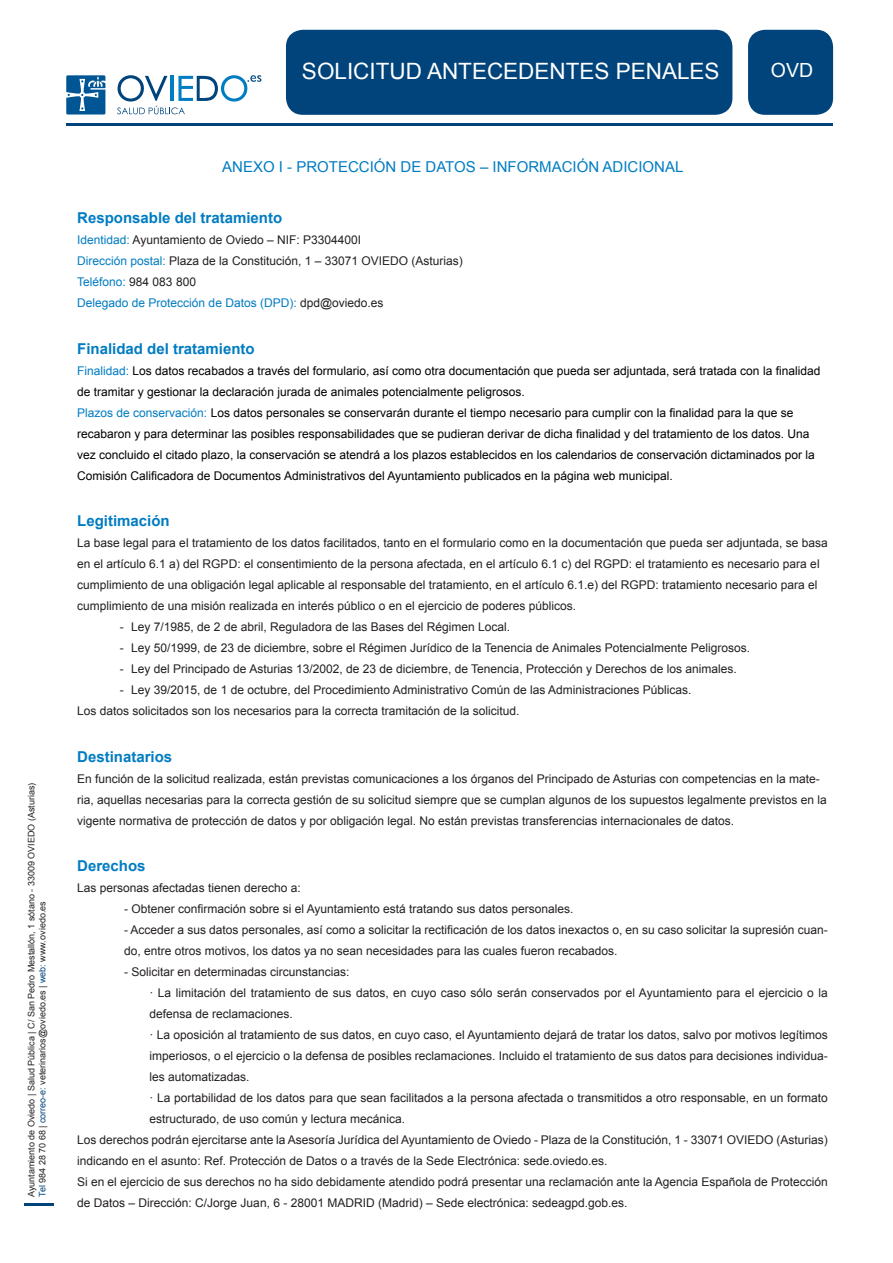
<style>
.page{position:relative;width:893px;height:1263px;background:#fff}
.page>*{position:absolute;margin:0;border:0;box-sizing:border-box;transform-origin:0 0}
.t1{font:22.5px "Arial";color:#fff}
.t2{font:19.5px "Arial";color:#fff}
.t3{font:700 15px "Arial";color:#007cc2}
.t4{font:15px "Arial";color:#007cc2}
.t5{font:12px/21px "Arial";color:#231f20}
.t6{font:12px/21px "Arial";color:#000}
.t7{font:12px "Arial";color:#007cc2}
.t8{font:9px/10.8px "Arial";color:#231f20}
.s1{color:#00447b}
.s2{color:#007cc2}
.s3{color:#231f20}
</style>
<div class="page">
<div style="left:286px;top:30px;width:446px;height:85px;background:#00447b;border-radius:17px"></div>
<div style="left:748px;top:30px;width:85px;height:85px;background:#00447b;border-radius:17px"></div>
<svg style="left:66px;top:75px;width:39px;height:40px;background:#3679ab"></svg>
<svg style="left:117px;top:75px;width:144px;height:39px"></svg>
<hr style="left:66px;top:123px;width:767px;height:3px;background:#00447b">
<hr style="left:24px;top:1202px;width:30px;height:3px;background:#00447b">
<h1 class="t1" style="left:302px;top:56px;width:419px">SOLICITUD ANTECEDENTES PENALES</h1>
<h2 class="t2" style="left:771px;top:58px;width:44px">OVD</h2>
<p class="t8" style="left:26px;top:1197px;width:416px;rotate:-90deg">Ayuntamiento de Oviedo | Salud Pública | C/ San Pedro Mestallón, 1 sótano - 33009 OVIEDO (Asturias)<br><span class="s1">Tel</span> 984 28 70 68 | <span class="s1">correo-e:</span> veterinarios@oviedo.es | <span class="s1">web:</span> www.oviedo.es</p>
<p class="t4" style="left:222px;top:157px;width:463px">ANEXO I - PROTECCIÓN DE DATOS – INFORMACIÓN ADICIONAL</p>
<p class="t3" style="left:77px;top:208px;width:207px">Responsable del tratamiento</p>
<p class="t5" style="left:77px;top:230px;width:285px"><span class="s2">Identidad:</span> Ayuntamiento de Oviedo – NIF: P3304400I</p>
<p class="t5" style="left:77px;top:251px;width:387px"><span class="s2">Dirección postal:</span> Plaza de la Constitución, 1 – 33071 OVIEDO (Asturias)</p>
<p class="t7" style="left:77px;top:274px;width:120px">Teléfono: <span class="s3">984 083 800</span></p>
<p class="t7" style="left:77px;top:295px;width:308px">Delegado de Protección de Datos (DPD): <span class="s3">dpd@oviedo.es</span></p>
<p class="t3" style="left:77px;top:338px;width:179px">Finalidad del tratamiento</p>
<p class="t6" style="left:77px;top:360px;width:745px"><span class="s2">Finalidad:</span> Los datos recabados a través del formulario, así como otra documentación que pueda ser adjuntada, será tratada con la finalidad de tramitar y gestionar la declaración jurada de animales potencialmente peligrosos.</p>
<p class="t6" style="left:77px;top:402px;width:739px"><span class="s2">Plazos de conservación:</span> Los datos personales se conservarán durante el tiempo necesario para cumplir con la finalidad para la que se recabaron y para determinar las posibles responsabilidades que se pudieran derivar de dicha finalidad y del tratamiento de los datos. Una vez concluido el citado plazo, la conservación se atendrá a los plazos establecidos en los calendarios de conservación dictaminados por la Comisión Calificadora de Documentos Administrativos del Ayuntamiento publicados en la página web municipal.</p>
<p class="t3" style="left:77px;top:511px;width:94px">Legitimación</p>
<p class="t5" style="left:77px;top:533px;width:752px">La base legal para el tratamiento de los datos facilitados, tanto en el formulario como en la documentación que pueda ser adjuntada, se basa en el artículo 6.1 a) del RGPD: el consentimiento de la persona afectada, en el artículo 6.1 c) del RGPD: el tratamiento es necesario para el cumplimiento de una obligación legal aplicable al responsable del tratamiento, en el artículo 6.1.e) del RGPD: tratamiento necesario para el cumplimiento de una misión realizada en interés público o en el ejercicio de poderes públicos.</p>
<p class="t5" style="left:120px;top:617px;width:392px">- Ley 7/1985, de 2 de abril, Reguladora de las Bases del Régimen Local.</p>
<p class="t5" style="left:120px;top:638px;width:632px">- Ley 50/1999, de 23 de diciembre, sobre el Régimen Jurídico de la Tenencia de Animales Potencialmente Peligrosos.</p>
<p class="t5" style="left:120px;top:659px;width:618px">- Ley del Principado de Asturias 13/2002, de 23 de diciembre, de Tenencia, Protección y Derechos de los animales.</p>
<p class="t5" style="left:120px;top:680px;width:573px">- Ley 39/2015, de 1 de octubre, del Procedimiento Administrativo Común de las Administraciones Públicas.</p>
<p class="t5" style="left:77px;top:701px;width:444px">Los datos solicitados son los necesarios para la correcta tramitación de la solicitud.</p>
<p class="t3" style="left:77px;top:746px;width:97px">Destinatarios</p>
<p class="t5" style="left:77px;top:768px;width:751px">En función de la solicitud realizada, están previstas comunicaciones a los órganos del Principado de Asturias con competencias en la mate&shy;ria, aquellas necesarias para la correcta gestión de su solicitud siempre que se cumplan algunos de los supuestos legalmente previstos en la vigente normativa de protección de datos y por obligación legal. No están previstas transferencias internacionales de datos.</p>
<p class="t3" style="left:77px;top:856px;width:70px">Derechos</p>
<p class="t5" style="left:77px;top:878px;width:225px">Las personas afectadas tienen derecho a:</p>
<p class="t5" style="left:124px;top:899px;width:451px">- Obtener confirmación sobre si el Ayuntamiento está tratando sus datos personales.</p>
<p class="t5" style="left:124px;top:920px;width:705px">- Acceder a sus datos personales, así como a solicitar la rectificación de los datos inexactos o, en su caso solicitar la supresión cuan&shy;do, entre otros motivos, los datos ya no sean necesidades para las cuales fueron recabados.</p>
<p class="t5" style="left:124px;top:962px;width:227px">- Solicitar en determinadas circunstancias:</p>
<p class="t5" style="left:150px;top:983px;width:680px">· La limitación del tratamiento de sus datos, en cuyo caso sólo serán conservados por el Ayuntamiento para el ejercicio o la defensa de reclamaciones.</p>
<p class="t5" style="left:150px;top:1025px;width:680px;text-align:justify">· La oposición al tratamiento de sus datos, en cuyo caso, el Ayuntamiento dejará de tratar los datos, salvo por motivos legítimos imperiosos, o el ejercicio o la defensa de posibles reclamaciones. Incluido el tratamiento de sus datos para decisiones individua&shy;les automatizadas.</p>
<p class="t5" style="left:150px;top:1088px;width:680px">· La portabilidad de los datos para que sean facilitados a la persona afectada o transmitidos a otro responsable, en un formato estructurado, de uso común y lectura mecánica.</p>
<p class="t5" style="left:77px;top:1130px;width:752px">Los derechos podrán ejercitarse ante la Asesoría Jurídica del Ayuntamiento de Oviedo - Plaza de la Constitución, 1 - 33071 OVIEDO (Asturias) indicando en el asunto: Ref. Protección de Datos o a través de la Sede Electrónica: sede.oviedo.es.</p>
<p class="t5" style="left:77px;top:1172px;width:752px">Si en el ejercicio de sus derechos no ha sido debidamente atendido podrá presentar una reclamación ante la Agencia Española de Protección de Datos – Dirección: C/Jorge Juan, 6 - 28001 MADRID (Madrid) – Sede electrónica: sedeagpd.gob.es.</p>
</div>
